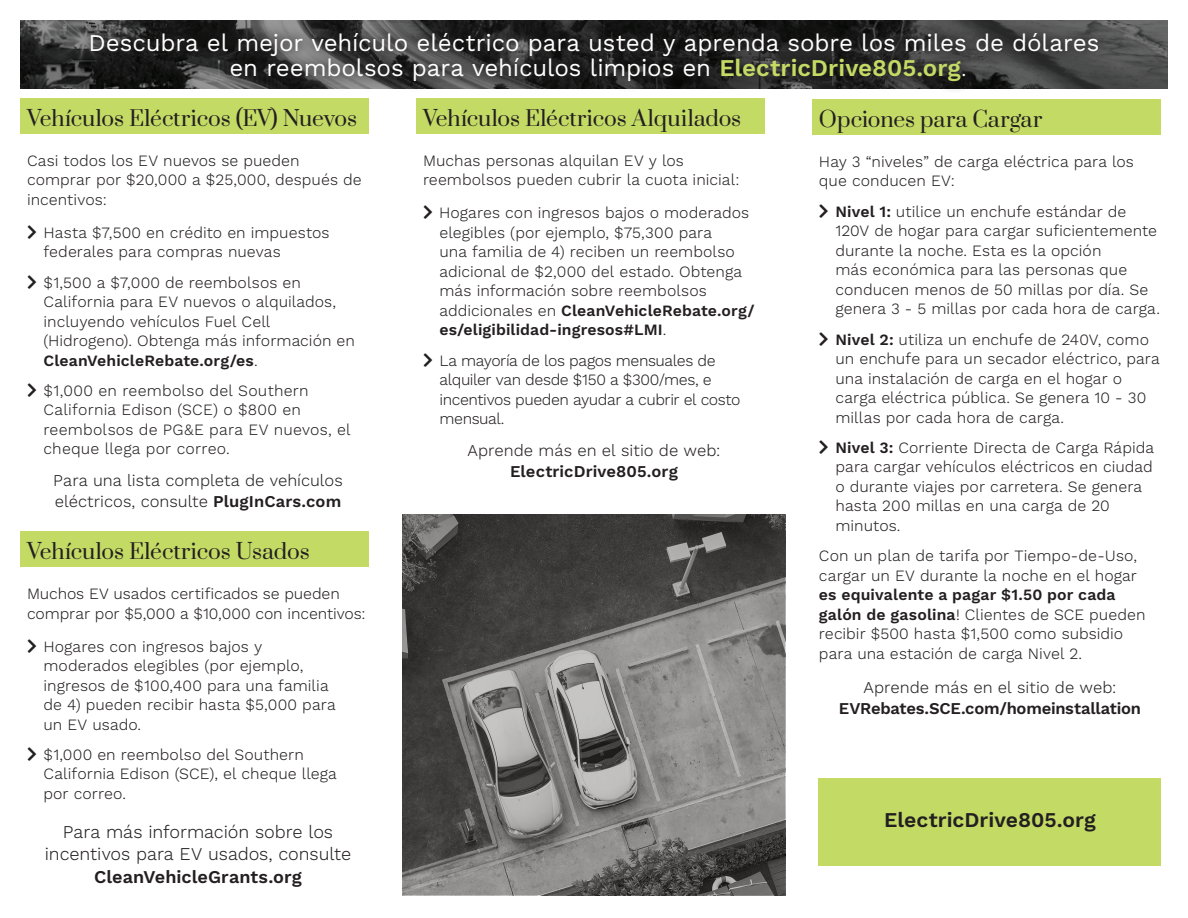
<style>
.page{position:relative;width:1188px;height:918px;background:#fff}
.page>*{position:absolute;margin:0;border:0;box-sizing:border-box;transform-origin:0 0}
.t1{font:24px/25.5px "Work Sans";letter-spacing:-.005em;color:#fff;text-align:center}
.t2{font:21px "Prata";letter-spacing:-.005em;color:#231f20}
.t3{font:600 21px "Work Sans";color:#231f20}
.t4{font:300 18px/22.5px "Work Sans";letter-spacing:-.005em;color:#231f20;text-align:center}
.t5{font:600 18px "Work Sans";letter-spacing:.005em;color:#231f20}
.t6{font:300 16.5px/21px "Work Sans";color:#231f20}
.t7{font:600 16.5px "Work Sans";letter-spacing:-.01em;color:#231f20}
.t8{font:300 15.75px/19.5px "Work Sans";letter-spacing:.005em;color:#231f20}
.t9{font:300 15.75px/19.5px "Work Sans";letter-spacing:-.025em;color:#231f20}
.s1{font-weight:600;color:#c3da65}
.s2{font-weight:300}
.s3{font-weight:600}
</style>
<div class="page">
<svg style="left:403px;top:514px;width:382px;height:382px;background:#6a6867"></svg>
<div style="left:20px;top:98px;width:349px;height:36px;background:#c3da65"></div>
<div style="left:20px;top:532px;width:349px;height:35px;background:#c3da65"></div>
<div style="left:812px;top:100px;width:349px;height:35px;background:#c3da65"></div>
<div style="left:416px;top:98px;width:349px;height:36px;background:#c3da65"></div>
<img style="left:20px;top:20px;width:1148px;height:69px">
<div style="left:78px;top:19px;width:1033px;height:76px;background:#231f20;opacity:.75"></div>
<div style="left:819px;top:778px;width:342px;height:88px;background:#c3da65"></div>
<h1 class="t1" style="left:89px;top:31px;width:1012px">Descubra el mejor vehículo eléctrico para usted y aprenda sobre los miles de dólares en reembolsos para vehículos limpios en <span class="s1">ElectricDrive805.org</span><span class="s2">.</span></h1>
<h2 class="t2" style="left:27px;top:101px;width:332px">Vehículos Eléctricos (EV) Nuevos</h2>
<p class="t8" style="left:27px;top:151px;width:336px">Casi todos los EV nuevos se pueden comprar por $20,000 a $25,000, después de incentivos:</p>
<p class="t8" style="left:44px;top:223px;width:288px">Hasta $7,500 en crédito en impuestos federales para compras nuevas</p>
<p class="t8" style="left:44px;top:273px;width:313px">$1,500 a $7,000 de reembolsos en California para EV nuevos o alquilados, incluyendo vehículos Fuel Cell (Hidrogeno). Obtenga más información en <span class="s3">CleanVehicleRebate.org/es</span>.</p>
<p class="t8" style="left:44px;top:381px;width:309px">$1,000 en reembolso del Southern<br>California Edison (SCE) o $800 en reembolsos de PG&amp;E para EV nuevos, el cheque llega por correo.</p>
<p class="t6" style="left:53px;top:471px;width:291px">Para una lista completa de vehículos eléctricos, consulte <span class="s3">PlugInCars.com</span></p>
<h2 class="t2" style="left:27px;top:534px;width:284px">Vehículos Eléctricos Usados</h2>
<p class="t8" style="left:27px;top:585px;width:340px">Muchos EV usados certificados se pueden comprar por $5,000 a $10,000 con incentivos:</p>
<p class="t8" style="left:44px;top:637px;width:294px">Hogares con ingresos bajos y moderados elegibles (por ejemplo, ingresos de $100,400 para una familia de 4) pueden recibir hasta $5,000 para un EV usado.</p>
<p class="t8" style="left:44px;top:746px;width:295px">$1,000 en reembolso del Southern<br>California Edison (SCE), el cheque llega por correo.</p>
<p class="t4" style="left:45px;top:821px;width:308px">Para más información sobre los incentivos para EV usados, consulte</p>
<p class="t5" style="left:94px;top:866px;width:209px">CleanVehicleGrants.org</p>
<h2 class="t2" style="left:423px;top:101px;width:320px">Vehículos Eléctricos Alquilados</h2>
<p class="t8" style="left:423px;top:151px;width:318px">Muchas personas alquilan EV y los reembolsos pueden cubrir la cuota inicial:</p>
<p class="t8" style="left:439px;top:204px;width:317px">Hogares con ingresos bajos o moderados elegibles (por ejemplo, $75,300 para<br>una familia de 4) reciben un reembolso adicional de $2,000 del estado. Obtenga más información sobre reembolsos addicionales en <span class="s3">CleanVehicleRebate.org/ es/eligibilidad-ingresos#LMI</span>.</p>
<p class="t9" style="left:440px;top:351px;width:303px">La mayoría de los pagos mensuales de alquiler van desde $150 a $300/mes, e incentivos pueden ayudar a cubrir el costo mensual.</p>
<p class="t6" style="left:468px;top:441px;width:254px">Aprende más en el sitio de web:</p>
<p class="t7" style="left:510px;top:462px;width:169px">ElectricDrive805.org</p>
<h2 class="t2" style="left:819px;top:102px;width:225px">Opciones para Cargar</h2>
<p class="t8" style="left:819px;top:152px;width:317px">Hay 3 “niveles” de carga eléctrica para los que conducen EV:</p>
<p class="t8" style="left:836px;top:202px;width:326px"><span class="s3">Nivel 1:</span> utilice un enchufe estándar de 120V de hogar para cargar suficientemente durante la noche. Esta es la opción<br>más económica para las personas que conducen menos de 50 millas por día. Se genera 3 - 5 millas por cada hora de carga.</p>
<p class="t8" style="left:836px;top:330px;width:326px"><span class="s3">Nivel 2:</span> utiliza un enchufe de 240V, como un enchufe para un secador eléctrico, para una instalación de carga en el hogar o carga eléctrica pública. Se genera 10 - 30 millas por cada hora de carga.</p>
<p class="t8" style="left:836px;top:438px;width:320px"><span class="s3">Nivel 3:</span> Corriente Directa de Carga Rápida para cargar vehículos eléctricos en ciudad o durante viajes por carretera. Se genera hasta 200 millas en una carga de 20 minutos.</p>
<p class="t8" style="left:819px;top:547px;width:320px">Con un plan de tarifa por Tiempo-de-Uso, cargar un EV durante la noche en el hogar</p>
<p class="t8" style="left:819px;top:586px;width:328px"><span class="s3">es equivalente a pagar $1.50 por cada galón de gasolina</span>! Clientes de SCE pueden recibir $500 hasta $1,500 como subsidio para una estación de carga Nivel 2.</p>
<p class="t6" style="left:864px;top:678px;width:254px">Aprende más en el sitio de web:</p>
<p class="t7" style="left:839px;top:699px;width:304px">EVRebates.SCE.com/homeinstallation</p>
<h2 class="t3" style="left:884px;top:808px;width:213px">ElectricDrive805.org</h2>
</div>
